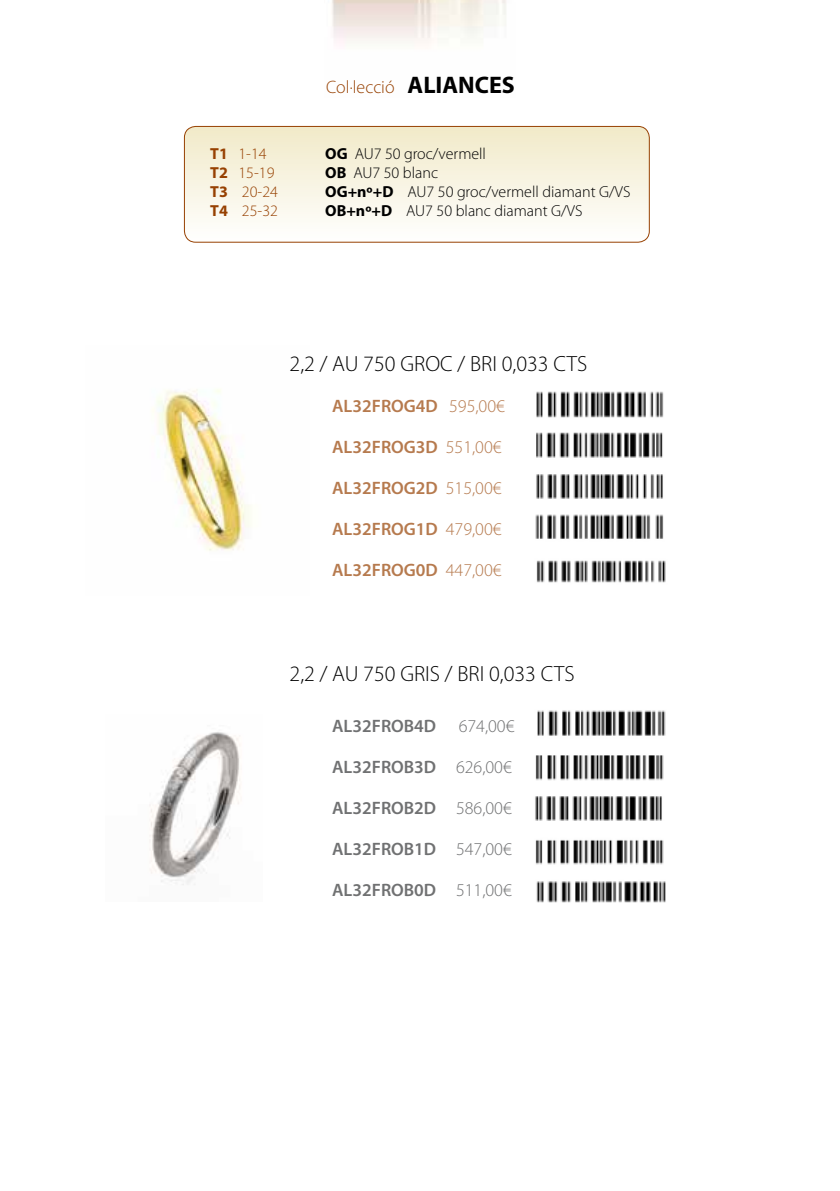
<style>
.page{position:relative;width:840px;height:1191px;background:#fff}
.page>*{position:absolute;margin:0;border:0;box-sizing:border-box;transform-origin:0 0}
.t1{font:300 22px "Myriad Pro";color:#000}
.t2{font:600 18px "Myriad Pro";color:#707172}
.t3{font:600 18px "Myriad Pro";color:#b67a4e}
.t4{font:300 18px "Myriad Pro";color:#974102}
.t5{font:300 16px/19.2px "Myriad Pro";color:#000}
.t6{font:300 16px/19.2px "Myriad Pro";color:#974102}
.s1{font-weight:700;font-size:24px;color:#000}
.s2{font-weight:700}
.s3{font-weight:300}
</style>
<div class="page">
<img style="left:332px;top:0;width:174px;height:43px">
<div style="left:184px;top:126px;width:465px;height:116px;background:linear-gradient(to bottom,#f1e9c8,#fffffe);border-radius:11px"></div>
<div style="left:184px;top:126px;width:465px;height:116px;border:1px solid #974102;border-radius:11px"></div>
<img style="left:152px;top:389px;width:99px;height:162px">
<img style="left:536px;top:391px;width:128px;height:27px">
<img style="left:536px;top:432px;width:127px;height:26px">
<img style="left:536px;top:474px;width:127px;height:25px">
<img style="left:535px;top:514px;width:129px;height:25px">
<img style="left:537px;top:710px;width:129px;height:26px">
<img style="left:535px;top:755px;width:129px;height:26px">
<img style="left:535px;top:796px;width:127px;height:25px">
<img style="left:535px;top:840px;width:129px;height:25px">
<img style="left:149px;top:732px;width:91px;height:153px">
<img style="left:536px;top:560px;width:130px;height:23px">
<img style="left:536px;top:881px;width:130px;height:22px">
<p class="t4" style="left:326px;top:77px;width:190px">Col·lecció <span class="s1">ALIANCES</span></p>
<p class="t6" style="left:210px;top:144px;width:69px"><span class="s2">T1</span> 1-14<br><span class="s2">T2</span> 15-19<br><span class="s2">T3</span> 20-24<br><span class="s2">T4</span> 25-32</p>
<p class="t5" style="left:325px;top:144px;width:306px"><span class="s2">OG</span> AU7 50 groc/vermell<br><span class="s2">OB</span> AU7 50 blanc<br><span class="s2">OG+nº+D</span> AU7 50 groc/vermell diamant G/VS<br><span class="s2">OB+nº+D</span> AU7 50 blanc diamant G/VS</p>
<h1 class="t1" style="left:289px;top:351px;width:299px">2,2 / AU 750 GROC / BRI 0,033 CTS</h1>
<p class="t3" style="left:332px;top:396px;width:174px">AL32FROG4D <span class="s3">595,00€</span></p>
<p class="t3" style="left:332px;top:437px;width:171px">AL32FROG3D <span class="s3">551,00€</span></p>
<p class="t3" style="left:332px;top:478px;width:171px">AL32FROG2D <span class="s3">515,00€</span></p>
<p class="t3" style="left:332px;top:519px;width:171px">AL32FROG1D <span class="s3">479,00€</span></p>
<p class="t3" style="left:332px;top:560px;width:171px">AL32FROG0D <span class="s3">447,00€</span></p>
<h1 class="t1" style="left:289px;top:662px;width:286px">2,2 / AU 750 GRIS / BRI 0,033 CTS</h1>
<p class="t2" style="left:332px;top:716px;width:184px">AL32FROB4D <span class="s3">674,00€</span></p>
<p class="t2" style="left:332px;top:757px;width:181px">AL32FROB3D <span class="s3">626,00€</span></p>
<p class="t2" style="left:332px;top:798px;width:181px">AL32FROB2D <span class="s3">586,00€</span></p>
<p class="t2" style="left:332px;top:839px;width:181px">AL32FROB1D <span class="s3">547,00€</span></p>
<p class="t2" style="left:332px;top:880px;width:181px">AL32FROB0D <span class="s3">511,00€</span></p>
</div>
